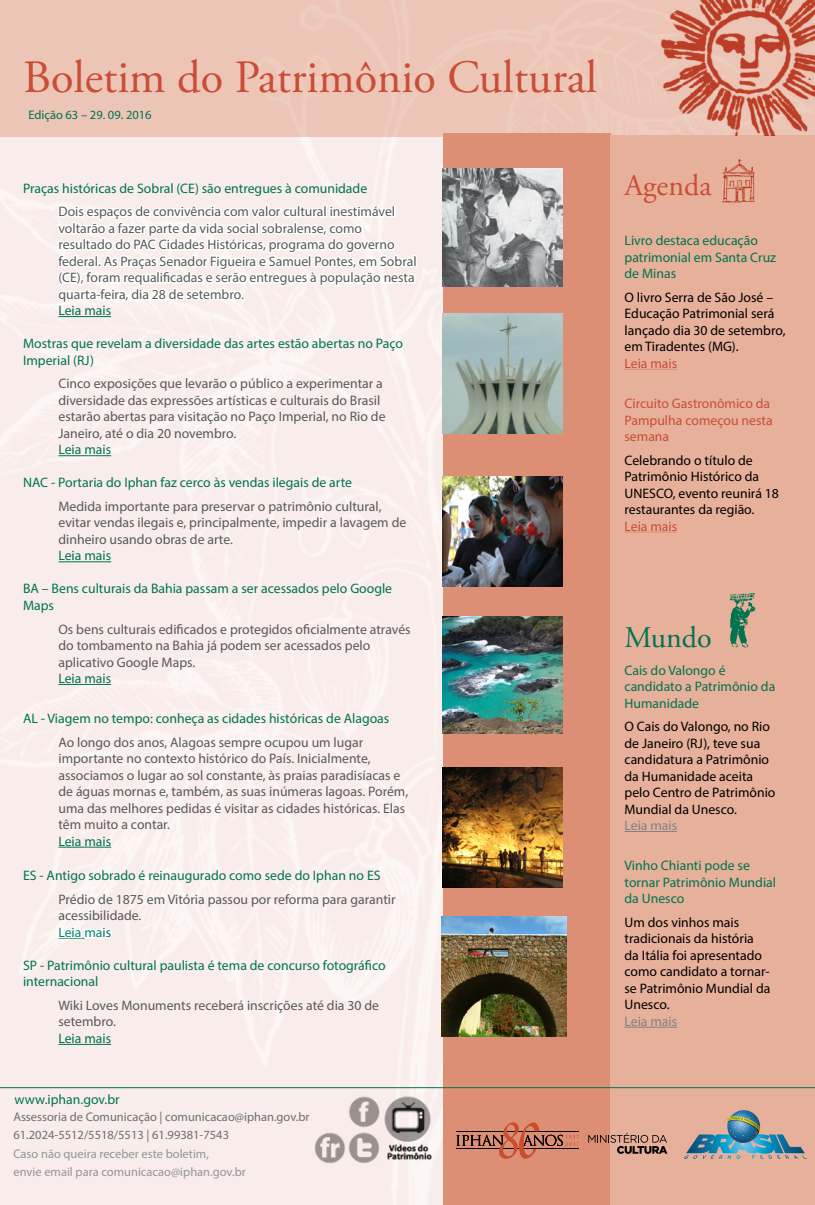
<style>
.page{position:relative;width:815px;height:1205px;background:#fff}
.page>*{position:absolute;margin:0;border:0;box-sizing:border-box;transform-origin:0 0}
.t1{font:46.25px "Adobe Garamond Pro";color:#ca4d37}
.t2{font:30px "Adobe Garamond Pro";color:#ca4d37}
.t3{font:30px "Adobe Garamond Pro";color:#007350}
.t4{font:13.75px/16.5px "Myriad Pro";color:#58595b}
.t5{font:13.75px/16.5px "Myriad Pro";color:#007350}
.t6{font:13.75px/16.5px "Myriad Pro";color:#000}
.t7{font:13.75px/16.5px "Myriad Pro";color:#ca4d37}
.t8{font:13.75px "Myriad Pro";color:#808285}
.t9{font:12.5px/18.5px "Myriad Pro";color:#6d6e71}
.t10{font:12.5px/18.5px "Myriad Pro";color:#939598}
.t11{font:12.5px "Myriad Pro";color:#007350}
.s1{color:#008669}
.s2{color:#007350}
</style>
<div class="page">
<img style="left:0;top:0;width:658px;height:1205px">
<div style="left:444px;top:133px;width:167px;height:1072px;background:#dc8f74"></div>
<div style="left:610px;top:136px;width:205px;height:1069px;background:#e6b09a"></div>
<hr style="left:625px;top:369px;width:52px;height:1px;background:#dc8f74">
<hr style="left:625px;top:532px;width:52px;height:1px;background:#dc8f74">
<img style="left:443px;top:168px;width:120px;height:119px">
<img style="left:443px;top:477px;width:120px;height:110px">
<img style="left:443px;top:314px;width:120px;height:120px">
<img style="left:443px;top:767px;width:120px;height:120px">
<img style="left:443px;top:617px;width:120px;height:116px">
<img style="left:658px;top:0;width:157px;height:136px">
<img style="left:441px;top:916px;width:125px;height:120px">
<hr style="left:58px;top:455px;width:53px;height:1px;background:#007350">
<hr style="left:58px;top:561px;width:53px;height:1px;background:#007350">
<hr style="left:58px;top:684px;width:53px;height:1px;background:#007350">
<hr style="left:58px;top:847px;width:53px;height:1px;background:#007350">
<hr style="left:58px;top:1044px;width:53px;height:1px;background:#007350">
<svg style="left:55px;top:136px;width:362px;height:221px"></svg>
<svg style="left:57px;top:892px;width:56px;height:53px"></svg>
<hr style="left:0;top:1087px;width:815px;height:1px;background:#007350">
<img style="left:346px;top:1093px;width:87px;height:71px">
<img style="left:312px;top:1130px;width:34px;height:35px">
<hr style="left:625px;top:831px;width:52px;height:1px;background:#808285">
<hr style="left:625px;top:1027px;width:52px;height:1px;background:#808285">
<img style="left:723px;top:159px;width:32px;height:43px">
<img style="left:730px;top:593px;width:25px;height:55px">
<svg style="left:588px;top:1133px;width:79px;height:21px"></svg>
<svg style="left:727px;top:1110px;width:33px;height:33px"></svg>
<img style="left:684px;top:1116px;width:123px;height:43px">
<svg style="left:457px;top:1122px;width:122px;height:37px"></svg>
<h1 class="t1" style="left:23px;top:50px;width:576px">Boletim do Patrimônio Cultural</h1>
<p class="t11" style="left:28px;top:107px;width:125px">Edição 63 – 29. 09. 2016</p>
<p class="t5" style="left:23px;top:179px;width:346px">Praças históricas de Sobral (CE) são entregues à comunidade</p>
<p class="t4" style="left:58px;top:203px;width:360px">Dois espaços de convivência com valor cultural inestimável voltarão a fazer parte da vida social sobralense, como resultado do PAC Cidades Históricas, programa do governo federal. As Praças Senador Figueira e Samuel Pontes, em Sobral (CE), foram requalificadas e serão entregues à população nesta quarta-feira, dia 28 de setembro.</p>
<p class="t5" style="left:58px;top:302px;width:54px">Leia mais</p>
<p class="t5" style="left:23px;top:335px;width:381px">Mostras que revelam a diversidade das artes estão abertas no Paço<br>Imperial (RJ)</p>
<p class="t4" style="left:58px;top:375px;width:329px">Cinco exposições que levarão o público a experimentar a diversidade das expressões artísticas e culturais do Brasil estarão abertas para visitação no Paço Imperial, no Rio de Janeiro, até o dia 20 novembro.</p>
<p class="t5" style="left:58px;top:441px;width:54px">Leia mais</p>
<p class="t5" style="left:23px;top:474px;width:331px">NAC - Portaria do Iphan faz cerco às vendas ilegais de arte</p>
<p class="t4" style="left:58px;top:498px;width:349px">Medida importante para preservar o patrimônio cultural, evitar vendas ilegais e, principalmente, impedir a lavagem de dinheiro usando obras de arte.</p>
<p class="t5" style="left:58px;top:547px;width:54px">Leia mais</p>
<p class="t5" style="left:23px;top:580px;width:371px">BA – Bens culturais da Bahia passam a ser acessados pelo Google<br>Maps</p>
<p class="t4" style="left:58px;top:620px;width:354px">Os bens culturais edificados e protegidos oficialmente através do tombamento na Bahia já podem ser acessados pelo aplicativo Google Maps.</p>
<p class="t5" style="left:58px;top:670px;width:54px">Leia mais</p>
<p class="t5" style="left:23px;top:710px;width:368px">AL - Viagem no tempo: conheça as cidades históricas de Alagoas</p>
<p class="t4" style="left:58px;top:733px;width:351px">Ao longo dos anos, Alagoas sempre ocupou um lugar importante no contexto histórico do País. Inicialmente, associamos o lugar ao sol constante, às praias paradisíacas e de águas mornas e, também, as suas inúmeras lagoas. Porém, uma das melhores pedidas é visitar as cidades históricas. Elas têm muito a contar.</p>
<p class="t5" style="left:58px;top:832px;width:54px">Leia mais</p>
<p class="t5" style="left:23px;top:867px;width:359px">ES - Antigo sobrado é reinaugurado como sede do Iphan no ES</p>
<p class="t4" style="left:58px;top:891px;width:339px">Prédio de 1875 em Vitória passou por reforma para garantir acessibilidade.<br><span class="s1">Leia ma</span><span class="s2">is</span></p>
<p class="t5" style="left:23px;top:957px;width:364px">SP - Patrimônio cultural paulista é tema de concurso fotográfico internacional</p>
<p class="t4" style="left:58px;top:997px;width:322px">Wiki Loves Monuments receberá inscrições até dia 30 de setembro.</p>
<p class="t5" style="left:58px;top:1030px;width:54px">Leia mais</p>
<p class="t5" style="left:15px;top:1091px;width:107px">www.iphan.gov.br</p>
<p class="t9" style="left:13px;top:1107px;width:298px">Assessoria de Comunicação | comunicacao@iphan.gov.br<br>61.2024-5512/5518/5513 | 61.99381-7543</p>
<p class="t10" style="left:13px;top:1144px;width:234px">Caso não queira receber este boletim,<br>envie email para comunicacao@iphan.gov.br</p>
<h2 class="t2" style="left:625px;top:167px;width:89px">Agenda</h2>
<p class="t5" style="left:625px;top:232px;width:153px">Livro destaca educação patrimonial em Santa Cruz de Minas</p>
<p class="t6" style="left:625px;top:289px;width:162px">O livro Serra de São José –<br>Educação Patrimonial será lançado dia 30 de setembro, em Tiradentes (MG).</p>
<p class="t7" style="left:625px;top:355px;width:54px">Leia mais</p>
<p class="t7" style="left:625px;top:395px;width:150px">Circuito Gastronômico da<br>Pampulha começou nesta semana</p>
<p class="t6" style="left:625px;top:451px;width:156px">Celebrando o título de<br>Patrimônio Histórico da<br>UNESCO, evento reunirá 18 restaurantes da região.</p>
<p class="t7" style="left:625px;top:517px;width:54px">Leia mais</p>
<h2 class="t3" style="left:625px;top:620px;width:89px">Mundo</h2>
<p class="t5" style="left:625px;top:661px;width:152px">Cais do Valongo é candidato a Patrimônio da<br>Humanidade</p>
<p class="t6" style="left:625px;top:718px;width:152px">O Cais do Valongo, no Rio de Janeiro (RJ), teve sua candidatura a Patrimônio da Humanidade aceita pelo Centro de Patrimônio<br>Mundial da Unesco.</p>
<p class="t8" style="left:625px;top:817px;width:54px">Leia mais</p>
<p class="t5" style="left:625px;top:857px;width:153px">Vinho Chianti pode se tornar Patrimônio Mundial da Unesco</p>
<p class="t6" style="left:625px;top:914px;width:147px">Um dos vinhos mais tradicionais da história da Itália foi apresentado como candidato a tornar&shy;se Patrimônio Mundial da<br>Unesco.</p>
<p class="t8" style="left:625px;top:1013px;width:54px">Leia mais</p>
</div>
